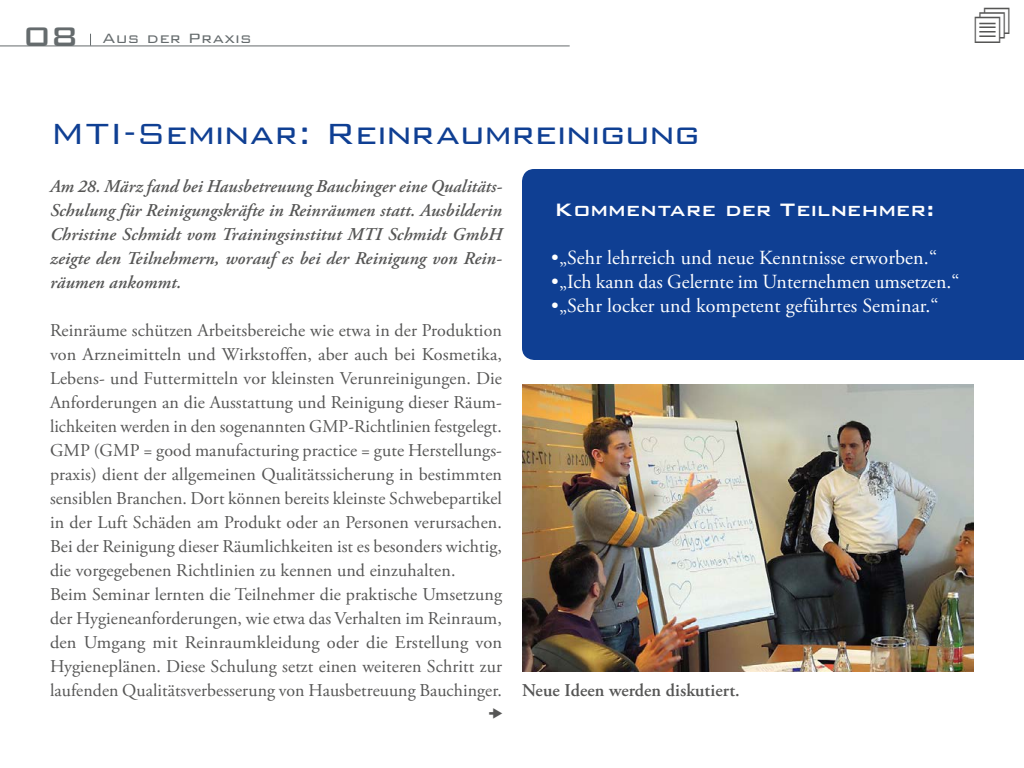
<style>
.page{position:relative;width:1024px;height:768px;background:#fff}
.page>*{position:absolute;margin:0;border:0;box-sizing:border-box;transform-origin:0 0}
.Titel_1_30pt{font:300 39px "Bank Gothic BT";letter-spacing:-.035em;color:#0f3f93}
.Ttiel-3_16pt{font:500 24px "Bank Gothic BT";letter-spacing:-.005em;color:#fff}
.t1{font:20px "Adobe Garamond Pro";letter-spacing:.005em;color:#fff}
.Fließtext{font:18px/24px "Adobe Garamond Pro";letter-spacing:.005em;color:#565655;text-align:justify}
.Vorspann{font:italic 600 18px/24px "Adobe Garamond Pro";letter-spacing:.005em;color:#565655;text-align:justify}
.Bildtitel{font:600 18px "Adobe Garamond Pro";letter-spacing:.005em;color:#565655}
.Kopftext{font:300 18px "Bank Gothic BT";letter-spacing:.005em;color:#656b6d}
.s1{font-weight:500;font-size:36px}
</style>
<div class="page">
<div style="left:522px;top:169px;width:502px;height:191px;background:#0f3f93"></div>
<img style="left:522px;top:385px;width:452px;height:287px">
<hr style="left:0;top:45px;width:570px;height:1px;background:#656b6d">
<p class="Kopftext" style="left:23px;top:28px;width:230px"><span class="s1">08</span> Aus der Praxis</p>
<p class="Titel_1_30pt" style="left:50px;top:113px;width:651px">MTI-Seminar: Reinraumreinigung</p>
<p class="Vorspann" style="left:50px;top:175px;width:454px">Am 28. März fand bei Hausbetreuung Bauchinger eine Qualitäts-Schulung für Reinigungskräfte in Reinräumen statt. Ausbilderin Christine Schmidt vom Trainingsinstitut MTI Schmidt GmbH zeigte den Teilnehmern, worauf es bei der Reinigung von Rein&shy;räumen ankommt.</p>
<p class="Fließtext" style="left:50px;top:319px;width:454px">Reinräume schützen Arbeitsbereiche wie etwa in der Produktion von Arzneimitteln und Wirkstoffen, aber auch bei Kosmetika, Lebens- und Futtermitteln vor kleinsten Verunreinigungen. Die Anforderungen an die Ausstattung und Reinigung dieser Räum&shy;lichkeiten werden in den sogenannten GMP-Richtlinien festgelegt.<br>GMP (GMP = good manufacturing practice = gute Herstellungs&shy;praxis) dient der allgemeinen Qualitätssicherung in bestimmten sensiblen Branchen. Dort können bereits kleinste Schwebepartikel in der Luft Schäden am Produkt oder an Personen verursachen.<br>Bei der Reinigung dieser Räumlichkeiten ist es besonders wichtig, die vorgegebenen Richtlinien zu kennen und einzuhalten.</p>
<p class="Fließtext" style="left:50px;top:583px;width:454px">Beim Seminar lernten die Teilnehmer die praktische Umsetzung der Hygieneanforderungen, wie etwa das Verhalten im Reinraum, den Umgang mit Reinraumkleidung oder die Erstellung von Hygieneplänen. Diese Schulung setzt einen weiteren Schritt zur laufenden Qualitätsverbesserung von Hausbetreuung Bauchinger.</p>
<p class="Ttiel-3_16pt" style="left:554px;top:197px;width:382px">Kommentare der Teilnehmer:</p>
<p class="t1" style="left:551px;top:246px;width:388px">•„Sehr lehrreich und neue Kenntnisse erworben.“</p>
<p class="t1" style="left:551px;top:270px;width:410px">•„Ich kann das Gelernte im Unternehmen umsetzen.“</p>
<p class="t1" style="left:551px;top:294px;width:389px">•„Sehr locker und kompetent geführtes Seminar.“</p>
<p class="Bildtitel" style="left:522px;top:680px;width:219px">Neue Ideen werden diskutiert.</p>
</div>
